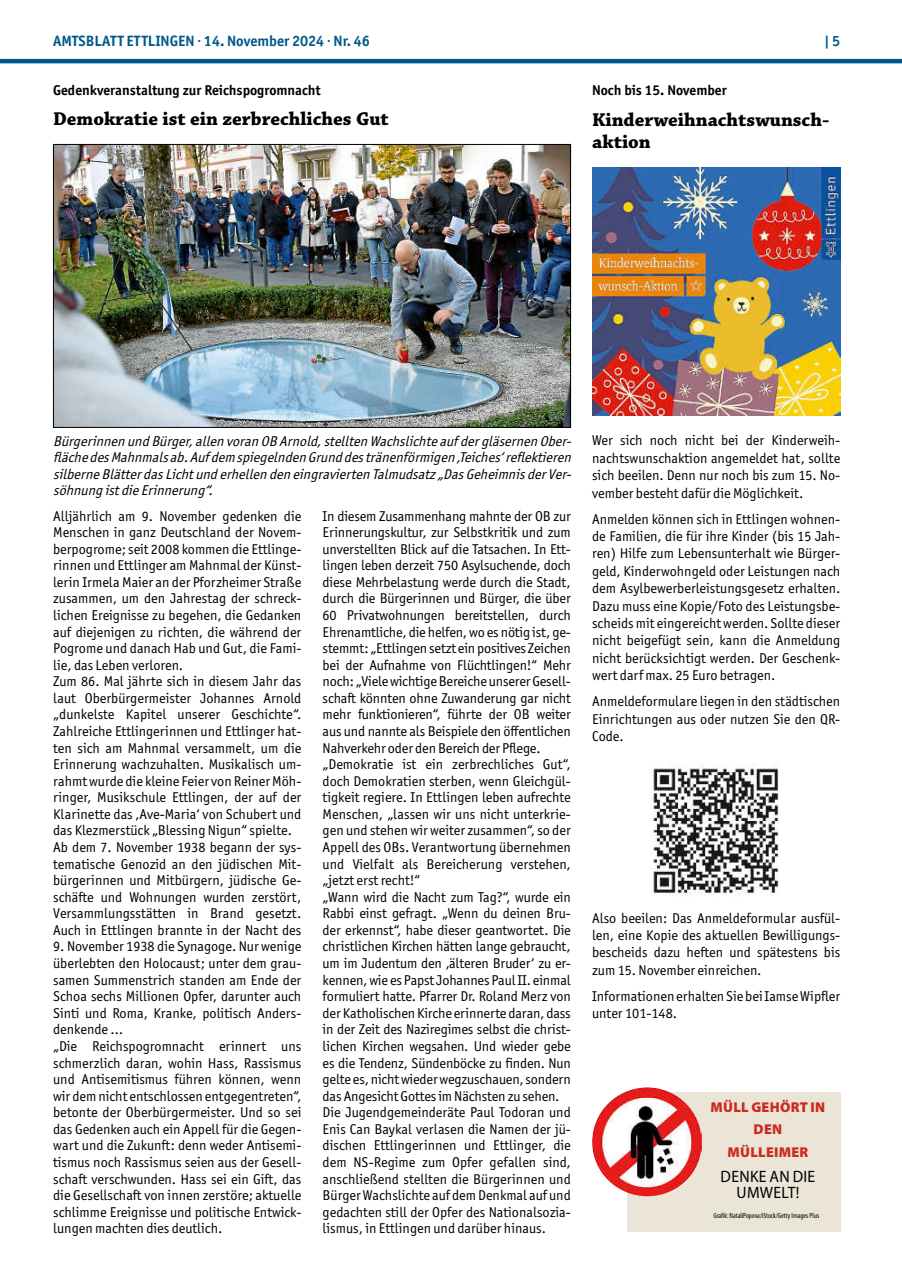
<style>
.page{position:relative;width:902px;height:1280px;background:#fff}
.page>*{position:absolute;margin:0;border:0;box-sizing:border-box;transform-origin:0 0}
.t1{font:700 19.5px/21.9px "Chaparral Pro";color:#000}
.t2{font:16.5px/16.5px "Myriad Pro";letter-spacing:.02em;color:#000;text-align:center;scale:.95 1}
.t3{font:700 15px "Officina Sans ITC Pro";color:#01598b}
.t4{font:14.25px/16.5px "Officina Sans ITC Pro";color:#000}
.t5{font:italic 14.25px/16.5px "Officina Sans ITC Pro";color:#000;text-align:justify}
.t6{font:700 14.25px "Officina Sans ITC Pro";color:#000}
.t7{font:900 14.25px/22.5px "Myriad Pro";letter-spacing:.02em;color:#cb2a1e;text-align:center}
.t8{font:condensed 7.5px "Myriad Pro";color:#000}
</style>
<div class="page">
<hr style="left:0;top:59px;width:901px;height:4px;background:#01598b">
<img style="left:55px;top:146px;width:513px;height:280px">
<div style="left:53px;top:144px;width:517px;height:284px;border:1px solid #000"></div>
<img style="left:592px;top:168px;width:248px;height:248px">
<img style="left:651px;top:764px;width:128px;height:132px">
<div style="left:627px;top:1092px;width:213px;height:140px;background:#ebe5d7"></div>
<img style="left:592px;top:1087px;width:109px;height:109px">
<p class="t3" style="left:53px;top:31px;width:318px">AMTSBLATT ETTLINGEN · 14. November 2024 · Nr. 46</p>
<p class="t3" style="left:824px;top:31px;width:18px">| 5</p>
<p class="t6" style="left:53px;top:82px;width:269px">Gedenkveranstaltung zur Reichspogromnacht</p>
<h1 class="t1" style="left:53px;top:108px;width:337px">Demokratie ist ein zerbrechliches Gut</h1>
<p class="t6" style="left:592px;top:82px;width:136px">Noch bis 15. November</p>
<h1 class="t1" style="left:592px;top:109px;width:239px">Kinderweihnachtswunsch&shy;aktion</h1>
<p class="t5" style="left:53px;top:432px;width:523px">Bürgerinnen undBürger,allen voran OB Arnold,stellten Wachslichteauf dergläsernen Ober&shy;flächedesMahnmalsab.Auf dem spiegelnden Grunddestränenförmigen ‚Teiches‘reflektieren silberneBlätterdasLichtunderhellen den eingravierten Talmudsatz„DasGeheimnisderVer&shy;söhnungistdieErinnerung“.</p>
<p class="t4" style="left:53px;top:507px;width:250px">Alljährlich am 9. November gedenken die Menschen in ganz Deutschland der Novem&shy;berpogrome; seit 2008 kommen die Ettlinge&shy;rinnen und Ettlinger am Mahnmal der Künst&shy;lerin Irmela Maier an der Pforzheimer Straße zusammen, um den Jahrestag der schreck&shy;lichen Ereignisse zu begehen, die Gedanken auf diejenigen zu richten, die während der Pogrome und danach Hab und Gut, die Fami&shy;lie, das Leben verloren.<br>Zum 86. Mal jährte sich in diesem Jahr das laut Oberbürgermeister Johannes Arnold „dunkelste Kapitel unserer Geschichte“.<br>Zahlreiche Ettlingerinnen und Ettlinger hat&shy;ten sich am Mahnmal versammelt, um die Erinnerung wachzuhalten. Musikalisch um&shy;rahmt wurde die kleine Feier von Reiner Möh&shy;ringer, Musikschule Ettlingen, der auf der Klarinette das ‚Ave-Maria‘ von Schubert und das Klezmerstück „Blessing Nigun“ spielte.<br>Ab dem 7. November 1938 begann der sys&shy;tematische Genozid an den jüdischen Mit&shy;bürgerinnen und Mitbürgern, jüdische Ge&shy;schäfte und Wohnungen wurden zerstört, Versammlungsstätten in Brand gesetzt.<br>Auch in Ettlingen brannte in der Nacht des</p>
<p class="t4" style="left:53px;top:938px;width:250px">9. November 1938 die Synagoge. Nur wenige überlebten den Holocaust; unter dem grau&shy;samen Summenstrich standen am Ende der Schoa sechs Millionen Opfer, darunter auch Sinti und Roma, Kranke, politisch Anders&shy;denkende …<br>„Die Reichspogromnacht erinnert uns schmerzlich daran, wohin Hass, Rassismus und Antisemitismus führen können, wenn wir dem nicht entschlossen entgegentreten“, betonte der Oberbürgermeister. Und so sei das Gedenken auch ein Appell für die Gegen&shy;wart und die Zukunft: denn weder Antisemi&shy;tismus noch Rassismus seien aus der Gesell&shy;schaft verschwunden. Hass sei ein Gift, das die Gesellschaft von innen zerstöre; aktuelle schlimme Ereignisse und politische Entwick&shy;lungen machten dies deutlich.</p>
<p class="t4" style="left:322px;top:507px;width:250px">In diesem Zusammenhang mahnte der OB zur Erinnerungskultur, zur Selbstkritik und zum unverstellten Blick auf die Tatsachen. In Ett&shy;lingen leben derzeit 750 Asylsuchende, doch diese Mehrbelastung werde durch die Stadt, durch die Bürgerinnen und Bürger, die über 60 Privatwohnungen bereitstellen, durch Ehrenamtliche, die helfen, wo es nötig ist, ge&shy;stemmt: „Ettlingen setzt ein positives Zeichen bei der Aufnahme von Flüchtlingen!“ Mehr noch: „Viele wichtige Bereiche unserer Gesell&shy;schaft könnten ohne Zuwanderung gar nicht mehr funktionieren“, führte der OB weiter aus und nannte als Beispiele den öffentlichen Nahverkehr oder den Bereich der Pflege. „Demokratie ist ein zerbrechliches Gut“, doch Demokratien sterben, wenn Gleichgül&shy;tigkeit regiere. In Ettlingen leben aufrechte Menschen, „lassen wir uns nicht unterkrie&shy;gen und stehen wir weiter zusammen“, so der Appell des OBs. Verantwortung übernehmen und Vielfalt als Bereicherung verstehen, „jetzt erst recht!“<br>„Wann wird die Nacht zum Tag?“, wurde ein Rabbi einst gefragt. „Wenn du deinen Bru&shy;der erkennst“, habe dieser geantwortet. Die christlichen Kirchen hätten lange gebraucht, um im Judentum den ‚älteren Bruder‘ zu er&shy;kennen, wie es Papst Johannes Paul II. einmal formuliert hatte. Pfarrer Dr. Roland Merz von der Katholischen Kirche erinnerte daran, dass in der Zeit des Naziregimes selbst die christ&shy;lichen Kirchen wegsahen. Und wieder gebe es die Tendenz, Sündenböcke zu finden. Nun gelte es, nicht wieder wegzuschauen, sondern das Angesicht Gottes im Nächsten zu sehen.<br>Die Jugendgemeinderäte Paul Todoran und Enis Can Baykal verlasen die Namen der jü&shy;dischen Ettlingerinnen und Ettlinger, die dem NS-Regime zum Opfer gefallen sind, anschließend stellten die Bürgerinnen und Bürger Wachslichte auf dem Denkmal auf und gedachten still der Opfer des Nationalsozia&shy;lismus, in Ettlingen und darüber hinaus.</p>
<p class="t4" style="left:592px;top:432px;width:250px;line-height:17.4px;text-align:justify">Wer sich noch nicht bei der Kinderweih&shy;nachtswunschaktion angemeldet hat, sollte sich beeilen. Denn nur noch bis zum 15. No&shy;vember besteht dafür die Möglichkeit.</p>
<p class="t4" style="left:592px;top:510px;width:250px;line-height:17.4px;text-align:justify">Anmelden können sich in Ettlingen wohnen&shy;de Familien, die für ihre Kinder (bis 15 Jah&shy;ren) Hilfe zum Lebensunterhalt wie Bürger&shy;geld, Kinderwohngeld oder Leistungen nach dem Asylbewerberleistungsgesetz erhalten.<br>Dazu muss eine Kopie/Foto des Leistungsbe&shy;scheids mit eingereicht werden. Sollte dieser nicht beigefügt sein, kann die Anmeldung nicht berücksichtigt werden. Der Geschenk&shy;wert darf max. 25 Euro betragen.</p>
<p class="t4" style="left:592px;top:693px;width:250px;line-height:17.4px;text-align:justify">Anmeldeformulare liegen in den städtischen Einrichtungen aus oder nutzen Sie den QR-Code.</p>
<p class="t4" style="left:592px;top:909px;width:250px;line-height:17.4px;text-align:justify">Also beeilen: Das Anmeldeformular ausfül&shy;len, eine Kopie des aktuellen Bewilligungs&shy;bescheids dazu heften und spätestens bis zum 15. November einreichen.</p>
<p class="t4" style="left:592px;top:987px;width:250px;line-height:17.4px">Informationen erhalten Sie bei Iamse Wipfler unter 101-148.</p>
<p class="t7" style="left:710px;top:1096px;width:116px">MÜLL GEHÖRT IN<br>DEN<br>MÜLLEIMER</p>
<p class="t2" style="left:720px;top:1167px;width:101px">DENKE AN DIE<br>UMWELT!</p>
<p class="t8" style="left:713px;top:1211px;width:107px">Grafik: NataliPopova/iStock/Getty Images Plus</p>
</div>
